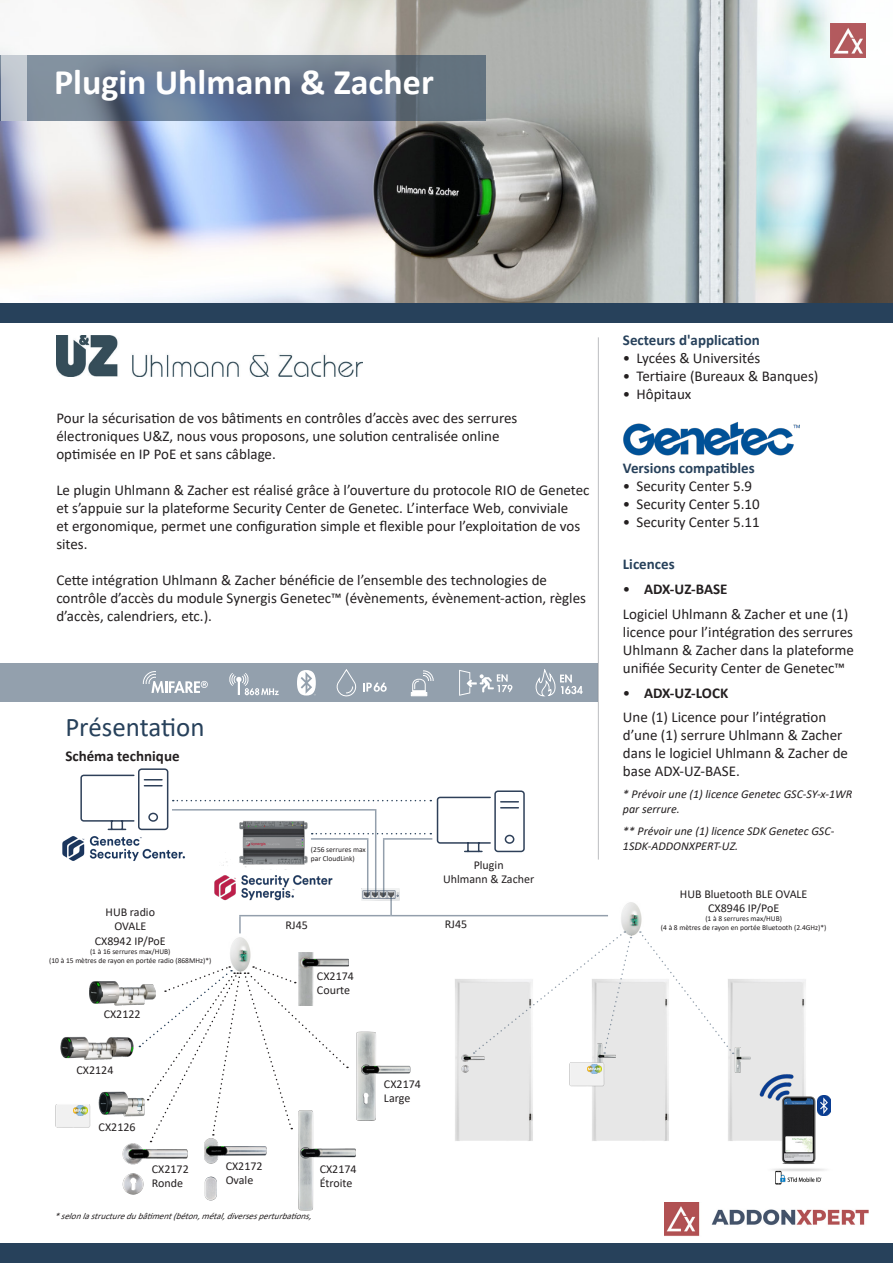
<style>
.page{position:relative;width:893px;height:1263px;background:#fff}
.page>*{position:absolute;margin:0;border:0;box-sizing:border-box;transform-origin:0 0}
.Titre_de_la_page{font:700 36px "Calibri";color:#fff}
.Rubrique2{font:27px "Calibri";color:#27415b}
.Corps_du_texte_-_gau{font:15px/18px "Calibri";color:#231f20}
.Rubrique3{font:15px/18px "Calibri";color:#231f20}
.Rubrique3-2{font:700 15px "Calibri";color:#27415b}
.Rubrique3-3{font:700 15px "Calibri";color:#231f20}
.t1{font:12px "Calibri";color:#231f20}
.Rubrique3-4{font:italic 12px/15px "Calibri";color:#231f20}
.t2{font:italic 9px "Calibri";color:#231f20}
.t3{font:7.5px "Calibri";color:#231f20}
.s1{font-weight:400}
</style>
<div class="page">
<img style="left:1px;top:0;width:892px;height:303px">
<div style="left:0;top:303px;width:893px;height:19px;background:#27415b"></div>
<hr style="left:598px;top:337px;width:1px;height:522px;background:#bcbdc0">
<div style="left:0;top:1244px;width:893px;height:19px;background:#27415b"></div>
<svg style="left:27px;top:55px;width:459px;height:65px;background:#68788c"></svg>
<div style="left:1px;top:55px;width:26px;height:65px;background:linear-gradient(to right,#bac1cd,#c6ccd3)"></div>
<img style="left:665px;top:1202px;width:204px;height:34px">
<img style="left:831px;top:23px;width:35px;height:34px">
<img style="left:56px;top:336px;width:307px;height:41px">
<div style="left:455px;top:979px;width:78px;height:162px;background:#e7e7e7"></div>
<div style="left:592px;top:979px;width:77px;height:162px;background:#e7e7e7"></div>
<img style="left:728px;top:979px;width:78px;height:162px">
<img style="left:621px;top:902px;width:21px;height:35px">
<img style="left:734px;top:1047px;width:17px;height:26px">
<svg style="left:473px;top:931px;width:158px;height:123px"></svg>
<svg style="left:640px;top:931px;width:94px;height:123px"></svg>
<hr style="left:392px;top:915px;width:216px;height:1px;background:#27405a">
<img style="left:230px;top:937px;width:21px;height:29px">
<img style="left:90px;top:981px;width:49px;height:25px">
<img style="left:61px;top:1036px;width:73px;height:24px">
<img style="left:99px;top:1092px;width:40px;height:25px">
<img style="left:204px;top:1142px;width:63px;height:58px">
<img style="left:122px;top:1142px;width:66px;height:53px">
<img style="left:298px;top:1142px;width:58px;height:69px">
<img style="left:298px;top:953px;width:50px;height:13px">
<img style="left:362px;top:889px;width:38px;height:11px">
<svg style="left:390px;top:897px;width:2px;height:19px"></svg>
<svg style="left:239px;top:916px;width:2px;height:17px"></svg>
<hr style="left:239px;top:915px;width:151px;height:1px;background:#28405a">
<hr style="left:367px;top:840px;width:1px;height:57px;background:#28405a">
<hr style="left:383px;top:840px;width:1px;height:57px;background:#28405a">
<svg style="left:139px;top:966px;width:209px;height:176px"></svg>
<div style="left:0;top:664px;width:597px;height:38px;background:#93a0ad"></div>
<svg style="left:143px;top:671px;width:65px;height:22px"></svg>
<svg style="left:297px;top:670px;width:19px;height:25px"></svg>
<svg style="left:229px;top:673px;width:50px;height:22px"></svg>
<svg style="left:363px;top:682px;width:24px;height:10px"></svg>
<svg style="left:337px;top:669px;width:19px;height:27px"></svg>
<svg style="left:411px;top:670px;width:23px;height:26px"></svg>
<img style="left:356px;top:1031px;width:55px;height:90px">
<img style="left:214px;top:875px;width:119px;height:26px">
<img style="left:462px;top:1054px;width:22px;height:18px">
<img style="left:598px;top:1043px;width:17px;height:31px">
<svg style="left:536px;top:669px;width:47px;height:27px"></svg>
<svg style="left:459px;top:670px;width:53px;height:26px"></svg>
<img style="left:745px;top:1094px;width:86px;height:77px">
<img style="left:817px;top:1095px;width:13px;height:20px">
<img style="left:752px;top:1063px;width:50px;height:45px">
<img style="left:774px;top:1170px;width:49px;height:15px">
<img style="left:560px;top:1048px;width:52px;height:52px">
<svg style="left:588px;top:1065px;width:13px;height:9px"></svg>
<img style="left:55px;top:1099px;width:44px;height:29px">
<svg style="left:74px;top:1106px;width:13px;height:9px"></svg>
<img style="left:623px;top:422px;width:177px;height:33px">
<img style="left:223px;top:853px;width:85px;height:17px">
<img style="left:62px;top:836px;width:123px;height:25px">
<svg style="left:80px;top:768px;width:445px;height:85px"></svg>
<hr style="left:375px;top:809px;width:1px;height:88px;background:#28405a">
<hr style="left:172px;top:809px;width:203px;height:1px;background:#28405a">
<p class="Titre_de_la_page" style="left:54px;top:56px;width:381px">Plugin Uhlmann &amp; Zacher</p>
<p class="Corps_du_texte_-_gau" style="left:56px;top:409px;width:463px">Pour la sécurisation de vos bâtiments en contrôles d’accès avec des serrures</p>
<p class="Corps_du_texte_-_gau" style="left:56px;top:427px;width:445px">électroniques U&amp;Z, nous vous proposons, une solution centralisée online</p>
<p class="Corps_du_texte_-_gau" style="left:56px;top:445px;width:221px">optimisée en IP PoE et sans câblage.</p>
<p class="Corps_du_texte_-_gau" style="left:56px;top:481px;width:535px">Le plugin Uhlmann &amp; Zacher est réalisé grâce à l’ouverture du protocole RIO de Genetec et s’appuie sur la plateforme Security Center de Genetec. L’interface Web, conviviale<br>et ergonomique, permet une configuration simple et flexible pour l’exploitation de vos sites.</p>
<p class="Corps_du_texte_-_gau" style="left:56px;top:571px;width:531px">Cette intégration Uhlmann &amp; Zacher bénéficie de l’ensemble des technologies de contrôle d’accès du module Synergis Genetec™ (évènements, évènement-action, règles d’accès, calendriers, etc.).</p>
<p class="Rubrique2" style="left:65px;top:708px;width:141px">Présentation</p>
<p class="Rubrique3-3" style="left:65px;top:745px;width:116px">Schéma technique</p>
<p class="t1" style="left:106px;top:904px;width:51px">HUB radio</p>
<p class="t1" style="left:114px;top:918px;width:33px">OVALE</p>
<p class="t1" style="left:95px;top:932px;width:73px">CX8942 IP/PoE</p>
<p class="t3" style="left:90px;top:946px;width:82px">(1 à 16 serrures max/HUB)</p>
<p class="t3" style="left:49px;top:955px;width:164px">(10 à 15 mètres de rayon en portée radio (868MHz)*)</p>
<p class="t1" style="left:104px;top:1006px;width:38px">CX2122</p>
<p class="t3" style="left:311px;top:844px;width:56px">(256 serrures max</p>
<p class="t3" style="left:311px;top:853px;width:45px">par CloudLink)</p>
<p class="t1" style="left:285px;top:917px;width:24px">RJ45</p>
<p class="t1" style="left:317px;top:968px;width:38px">CX2174</p>
<p class="t1" style="left:317px;top:982px;width:35px">Courte</p>
<p class="t1" style="left:77px;top:1062px;width:38px">CX2124</p>
<p class="t1" style="left:99px;top:1118px;width:38px">CX2126</p>
<p class="t1" style="left:152px;top:1160px;width:38px">CX2172</p>
<p class="t1" style="left:152px;top:1175px;width:33px">Ronde</p>
<p class="t1" style="left:226px;top:1157px;width:38px">CX2172</p>
<p class="t1" style="left:226px;top:1172px;width:29px">Ovale</p>
<p class="t1" style="left:320px;top:1160px;width:38px">CX2174</p>
<p class="t1" style="left:320px;top:1175px;width:34px">Étroite</p>
<p class="t2" style="left:54px;top:1209px;width:262px">*selonlastructuredubâtiment(béton,métal,diversesperturbations,</p>
<p class="t1" style="left:384px;top:1076px;width:38px">CX2174</p>
<p class="t1" style="left:384px;top:1090px;width:28px">Large</p>
<p class="t1" style="left:474px;top:856px;width:31px">Plugin</p>
<p class="t1" style="left:443px;top:871px;width:93px">Uhlmann &amp; Zacher</p>
<p class="t1" style="left:445px;top:916px;width:24px">RJ45</p>
<p class="Rubrique3-2" style="left:623px;top:329px;width:138px">Secteurs d'application</p>
<p class="Corps_du_texte_-_gau" style="left:623px;top:349px;width:139px">• Lycées &amp; Universités</p>
<p class="Corps_du_texte_-_gau" style="left:623px;top:367px;width:197px">• Tertiaire (Bureaux &amp; Banques)</p>
<p class="Corps_du_texte_-_gau" style="left:623px;top:385px;width:70px">• Hôpitaux</p>
<p class="Rubrique3-2" style="left:623px;top:458px;width:133px">Versions compatibles</p>
<p class="Corps_du_texte_-_gau" style="left:623px;top:477px;width:131px">• Security Center 5.9</p>
<p class="Corps_du_texte_-_gau" style="left:623px;top:495px;width:138px">• Security Center 5.10</p>
<p class="Corps_du_texte_-_gau" style="left:623px;top:513px;width:138px">• Security Center 5.11</p>
<p class="Rubrique3-2" style="left:623px;top:554px;width:53px">Licences</p>
<p class="Rubrique3-3" style="left:623px;top:578px;width:106px"><span class="s1">•</span> ADX-UZ-BASE</p>
<p class="Rubrique3" style="left:623px;top:604px;width:232px">Logiciel Uhlmann &amp; Zacher et une (1) licence pour l’intégration des serrures Uhlmann &amp; Zacher dans la plateforme unifiée Security Center de Genetec™</p>
<p class="Rubrique3-3" style="left:623px;top:682px;width:107px"><span class="s1">•</span> ADX-UZ-LOCK</p>
<p class="Rubrique3" style="left:623px;top:708px;width:227px">Une (1) Licence pour l’intégration d’une (1) serrure Uhlmann &amp; Zacher dans le logiciel Uhlmann &amp; Zacher de base ADX-UZ-BASE.</p>
<p class="Rubrique3-4" style="left:623px;top:786px;width:231px">* Prévoir une (1) licence Genetec GSC-SY-x-1WR par serrure.</p>
<p class="Rubrique3-4" style="left:623px;top:823px;width:213px">** Prévoir une (1) licence SDK Genetec GSC-<br>1SDK-ADDONXPERT-UZ.</p>
<p class="t1" style="left:680px;top:885px;width:129px">HUB Bluetooth BLE OVALE</p>
<p class="t1" style="left:708px;top:900px;width:73px">CX8946 IP/PoE</p>
<p class="t3" style="left:705px;top:913px;width:78px">(1 à 8 serrures max/HUB)</p>
<p class="t3" style="left:661px;top:922px;width:167px">(4 à 8 mètres de rayon en portée Bluetooth (2.4GHz)*)</p>
</div>
